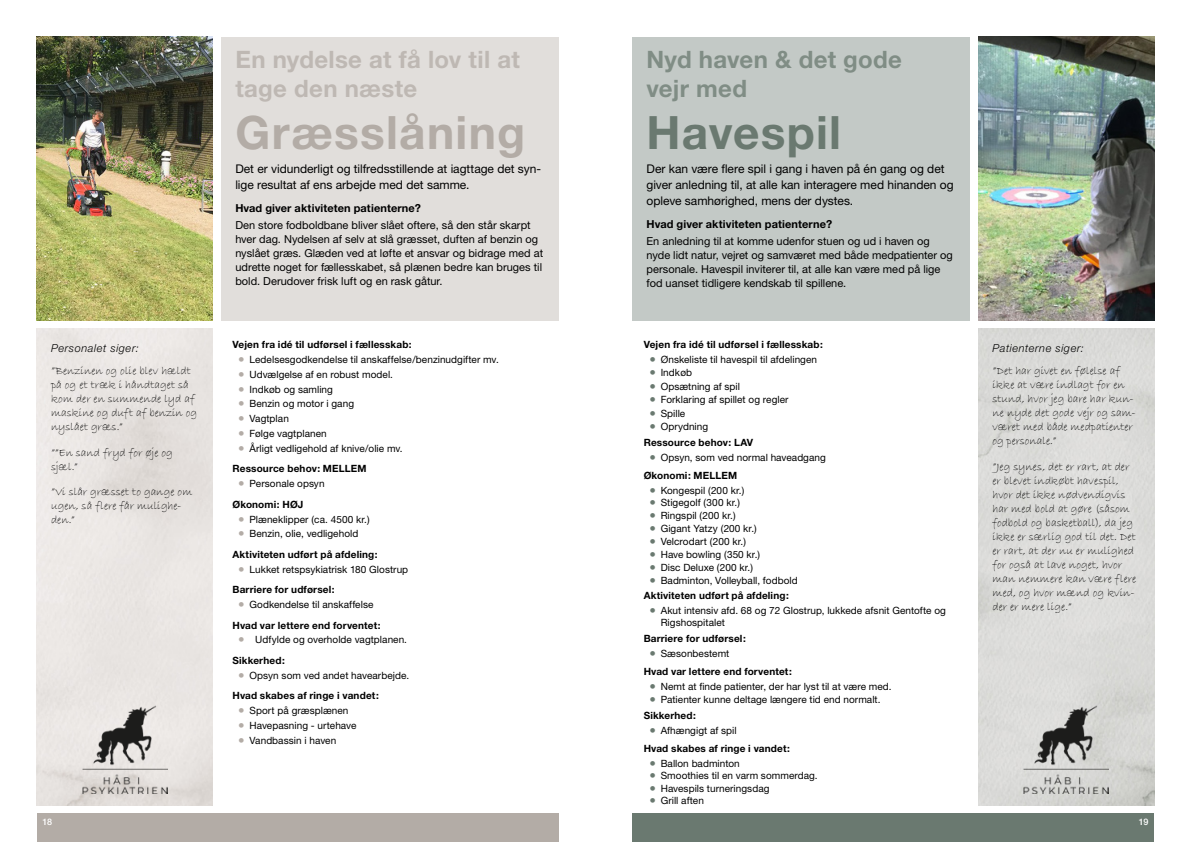
<style>
.page{position:relative;width:1191px;height:842px;background:#fff}
.page>*{position:absolute;margin:0;border:0;box-sizing:border-box;transform-origin:0 0}
.OVERSKRIFT_stor{font:700 46px "Helvetica Neue LT Std";letter-spacing:.03em;color:#b3aca6}
.OVERSKRIFT_stor-2{font:700 46px "Helvetica Neue LT Std";letter-spacing:.025em;color:#6a7970}
.Overskrift_lille{font:700 24px/28.8px "Helvetica Neue LT Std";letter-spacing:.01em;color:#beb8b3}
.Overskrift_lille-2{font:700 24px/28.8px "Helvetica Neue LT Std";letter-spacing:.01em;color:#808d85}
.Headliner{font:12px/16px "Helvetica Neue";letter-spacing:-.005em;color:#000}
.t1{font:11.6px/14px "Bradley Hand ITC";color:#000}
.Top_Afsnit{font:11px/14px "Helvetica Neue";color:#000}
.Top_Afsnit-2{font:700 11px "Helvetica Neue";letter-spacing:.01em;color:#000}
.t2{font:italic 300 11px "Helvetica Neue";letter-spacing:.05em;color:#000}
.Brød_m_indryk_-_prik{font:10px/12px "Helvetica Neue";letter-spacing:.005em;color:#000}
.Fed_brød{font:700 10px "Helvetica Neue";letter-spacing:.015em;color:#000}
.t3{font:500 9px "Helvetica Neue";color:#fff}
.s1{font-size:13px;color:#b3aca6}
.s2{font-size:13px;color:#6a7970}
</style>
<div class="page">
<div style="left:632px;top:37px;width:337px;height:283px;background:#c3c9c6"></div>
<div style="left:978px;top:329px;width:176px;height:476px;background:#dbdbd9"></div>
<div style="left:632px;top:814px;width:522px;height:28px;background:#6a7970"></div>
<img style="left:1023px;top:705px;width:85px;height:88px">
<div style="left:221px;top:37px;width:337px;height:283px;background:#e1dedb"></div>
<img style="left:37px;top:329px;width:176px;height:476px">
<div style="left:37px;top:814px;width:521px;height:28px;background:#b3aca6"></div>
<img style="left:82px;top:705px;width:85px;height:88px">
<img style="left:37px;top:37px;width:176px;height:283px">
<img style="left:978px;top:37px;width:176px;height:283px">
<p class="t2" style="left:51px;top:341px;width:89px">Personalet siger:</p>
<p class="t1" style="left:51px;top:364px;width:148px">”Benzinen og olie blev hældt på og et træk i håndtaget så kom der en summende lyd af maskine og duft af benzin og nyslået græs.”</p>
<p class="t1" style="left:51px;top:445px;width:123px">””En sand fryd for øje og sjæl.”</p>
<p class="t1" style="left:51px;top:485px;width:143px">”Vi slår græsset to gange om ugen, så flere får mulighe&shy;den.”</p>
<p class="Overskrift_lille" style="left:235px;top:45px;width:286px">En nydelse at få lov til at tage den næste</p>
<p class="OVERSKRIFT_stor" style="left:235px;top:104px;width:291px">Græsslåning</p>
<p class="Headliner" style="left:235px;top:161px;width:307px">Det er vidunderligt og tilfredsstillende at iagttage det syn&shy;lige resultat af ens arbejde med det samme.</p>
<p class="Top_Afsnit-2" style="left:235px;top:201px;width:187px">Hvad giver aktiviteten patienterne?</p>
<p class="Top_Afsnit" style="left:235px;top:218px;width:309px">Den store fodboldbane bliver slået oftere, så den står skarpt hver dag. Nydelsen af selv at slå græsset, duften af benzin og nyslået græs. Glæden ved at løfte et ansvar og bidrage med at udrette noget for fællesskabet, så plænen bedre kan bruges til bold. Derudover frisk luft og en rask gåtur.</p>
<p class="Fed_brød" style="left:232px;top:338px;width:181px">Vejen fra idé til udførsel i fællesskab:</p>
<p class="Brød_m_indryk_-_prik" style="left:238px;top:353px;width:262px"><span class="s1">•</span> Ledelsesgodkendelse til anskaffelse/benzinudgifter mv.</p>
<p class="Brød_m_indryk_-_prik" style="left:238px;top:368px;width:156px"><span class="s1">•</span> Udvælgelse af en robust model.</p>
<p class="Brød_m_indryk_-_prik" style="left:238px;top:383px;width:96px"><span class="s1">•</span> Indkøb og samling</p>
<p class="Brød_m_indryk_-_prik" style="left:238px;top:398px;width:117px"><span class="s1">•</span> Benzin og motor i gang</p>
<p class="Brød_m_indryk_-_prik" style="left:238px;top:412px;width:52px"><span class="s1">•</span> Vagtplan</p>
<p class="Brød_m_indryk_-_prik" style="left:238px;top:427px;width:90px"><span class="s1">•</span> Følge vagtplanen</p>
<p class="Brød_m_indryk_-_prik" style="left:238px;top:442px;width:166px"><span class="s1">•</span> Årligt vedligehold af knive/olie mv.</p>
<p class="Fed_brød" style="left:232px;top:463px;width:135px">Ressource behov: MELLEM</p>
<p class="Brød_m_indryk_-_prik" style="left:238px;top:477px;width:88px"><span class="s1">•</span> Personale opsyn</p>
<p class="Fed_brød" style="left:232px;top:498px;width:73px">Økonomi: HØJ</p>
<p class="Brød_m_indryk_-_prik" style="left:238px;top:513px;width:133px"><span class="s1">•</span> Plæneklipper (ca. 4500 kr.)</p>
<p class="Brød_m_indryk_-_prik" style="left:238px;top:528px;width:122px"><span class="s1">•</span> Benzin, olie, vedligehold</p>
<p class="Fed_brød" style="left:232px;top:548px;width:147px">Aktiviteten udført på afdeling:</p>
<p class="Brød_m_indryk_-_prik" style="left:238px;top:563px;width:171px"><span class="s1">•</span> Lukket retspsykiatrisk 180 Glostrup</p>
<p class="Fed_brød" style="left:232px;top:583px;width:104px">Barriere for udførsel:</p>
<p class="Brød_m_indryk_-_prik" style="left:238px;top:598px;width:137px"><span class="s1">•</span> Godkendelse til anskaffelse</p>
<p class="Fed_brød" style="left:232px;top:619px;width:150px">Hvad var lettere end forventet:</p>
<p class="Brød_m_indryk_-_prik" style="left:238px;top:634px;width:170px"><span class="s1">•</span> Udfylde og overholde vagtplanen.</p>
<p class="Fed_brød" style="left:232px;top:654px;width:54px">Sikkerhed:</p>
<p class="Brød_m_indryk_-_prik" style="left:238px;top:669px;width:172px"><span class="s1">•</span> Opsyn som ved andet havearbejde.</p>
<p class="Fed_brød" style="left:232px;top:689px;width:148px">Hvad skabes af ringe i vandet:</p>
<p class="Brød_m_indryk_-_prik" style="left:238px;top:704px;width:112px"><span class="s1">•</span> Sport på græsplænen</p>
<p class="Brød_m_indryk_-_prik" style="left:238px;top:719px;width:120px"><span class="s1">•</span> Havepasning - urtehave</p>
<p class="Brød_m_indryk_-_prik" style="left:238px;top:734px;width:100px"><span class="s1">•</span> Vandbassin i haven</p>
<p class="Overskrift_lille-2" style="left:646px;top:45px;width:257px">Nyd haven &amp; det gode vejr med</p>
<p class="OVERSKRIFT_stor-2" style="left:646px;top:104px;width:196px">Havespil</p>
<p class="Headliner" style="left:646px;top:161px;width:309px">Der kan være flere spil i gang i haven på én gang og det giver anledning til, at alle kan interagere med hinanden og opleve samhørighed, mens der dystes.</p>
<p class="Top_Afsnit-2" style="left:646px;top:217px;width:187px">Hvad giver aktiviteten patienterne?</p>
<p class="Top_Afsnit" style="left:646px;top:234px;width:308px">En anledning til at komme udenfor stuen og ud i haven og nyde lidt natur, vejret og samværet med både medpatienter og personale. Havespil inviterer til, at alle kan være med på lige fod uanset tidligere kendskab til spillene.</p>
<p class="Fed_brød" style="left:643px;top:338px;width:181px">Vejen fra idé til udførsel i fællesskab:</p>
<p class="Brød_m_indryk_-_prik" style="left:649px;top:353px;width:169px"><span class="s2">•</span> Ønskeliste til havespil til afdelingen</p>
<p class="Brød_m_indryk_-_prik" style="left:649px;top:367px;width:44px"><span class="s2">•</span> Indkøb</p>
<p class="Brød_m_indryk_-_prik" style="left:649px;top:380px;width:92px"><span class="s2">•</span> Opsætning af spil</p>
<p class="Brød_m_indryk_-_prik" style="left:649px;top:393px;width:141px"><span class="s2">•</span> Forklaring af spillet og regler</p>
<p class="Brød_m_indryk_-_prik" style="left:649px;top:407px;width:37px"><span class="s2">•</span> Spille</p>
<p class="Brød_m_indryk_-_prik" style="left:649px;top:420px;width:60px"><span class="s2">•</span> Oprydning</p>
<p class="Fed_brød" style="left:643px;top:436px;width:111px">Ressource behov: LAV</p>
<p class="Brød_m_indryk_-_prik" style="left:649px;top:451px;width:178px"><span class="s2">•</span> Opsyn, som ved normal haveadgang</p>
<p class="Fed_brød" style="left:643px;top:469px;width:95px">Økonomi: MELLEM</p>
<p class="Brød_m_indryk_-_prik" style="left:649px;top:484px;width:96px"><span class="s2">•</span> Kongespil (200 kr.)</p>
<p class="Brød_m_indryk_-_prik" style="left:649px;top:497px;width:92px"><span class="s2">•</span> Stigegolf (300 kr.)</p>
<p class="Brød_m_indryk_-_prik" style="left:649px;top:510px;width:88px"><span class="s2">•</span> Ringspil (200 kr.)</p>
<p class="Brød_m_indryk_-_prik" style="left:649px;top:522px;width:109px"><span class="s2">•</span> Gigant Yatzy (200 kr.)</p>
<p class="Brød_m_indryk_-_prik" style="left:649px;top:535px;width:98px"><span class="s2">•</span> Velcrodart (200 kr.)</p>
<p class="Brød_m_indryk_-_prik" style="left:649px;top:548px;width:112px"><span class="s2">•</span> Have bowling (350 kr.)</p>
<p class="Brød_m_indryk_-_prik" style="left:649px;top:561px;width:105px"><span class="s2">•</span> Disc Deluxe (200 kr.)</p>
<p class="Brød_m_indryk_-_prik" style="left:649px;top:574px;width:150px"><span class="s2">•</span> Badminton, Volleyball, fodbold</p>
<p class="Fed_brød" style="left:643px;top:589px;width:147px">Aktiviteten udført på afdeling:</p>
<p class="Brød_m_indryk_-_prik" style="left:660px;top:604px;width:287px;text-indent:-11px"><span class="s2">•</span> Akut intensiv afd. 68 og 72 Glostrup, lukkede afsnit Gentofte og<br>Rigshospitalet</p>
<p class="Fed_brød" style="left:643px;top:632px;width:104px">Barriere for udførsel:</p>
<p class="Brød_m_indryk_-_prik" style="left:649px;top:647px;width:82px"><span class="s2">•</span> Sæsonbestemt</p>
<p class="Fed_brød" style="left:643px;top:665px;width:150px">Hvad var lettere end forventet:</p>
<p class="Brød_m_indryk_-_prik" style="left:649px;top:680px;width:244px"><span class="s2">•</span> Nemt at finde patienter, der har lyst til at være med.</p>
<p class="Brød_m_indryk_-_prik" style="left:649px;top:693px;width:233px"><span class="s2">•</span> Patienter kunne deltage længere tid end normalt.</p>
<p class="Fed_brød" style="left:643px;top:709px;width:54px">Sikkerhed:</p>
<p class="Brød_m_indryk_-_prik" style="left:649px;top:724px;width:89px"><span class="s2">•</span> Afhængigt af spil</p>
<p class="Fed_brød" style="left:643px;top:742px;width:148px">Hvad skabes af ringe i vandet:</p>
<p class="Brød_m_indryk_-_prik" style="left:649px;top:757px;width:92px"><span class="s2">•</span> Ballon badminton</p>
<p class="Brød_m_indryk_-_prik" style="left:649px;top:769px;width:170px"><span class="s2">•</span> Smoothies til en varm sommerdag.</p>
<p class="Brød_m_indryk_-_prik" style="left:649px;top:782px;width:122px"><span class="s2">•</span> Havespils turneringsdag</p>
<p class="Brød_m_indryk_-_prik" style="left:649px;top:795px;width:56px"><span class="s2">•</span> Grill aften</p>
<p class="t2" style="left:992px;top:341px;width:93px">Patienterne siger:</p>
<p class="t1" style="left:992px;top:364px;width:145px">”Det har givet en følelse af ikke at være indlagt for en stund, hvor jeg bare har kun&shy;ne nyde det gode vejr og sam&shy;været med både medpatienter og personale.”</p>
<p class="t1" style="left:992px;top:459px;width:145px">”Jeg synes, det er rart, at der er blevet indkøbt havespil, hvor det ikke nødvendigvis har med bold at gøre (såsom fodbold og basketball), da jeg ikke er særlig god til det. Det er rart, at der nu er mulighed for også at lave noget, hvor man nemmere kan være flere med, og hvor mænd og kvin&shy;der er mere lige.”</p>
<p class="t3" style="left:43px;top:816px;width:11px">18</p>
<p class="t3" style="left:1138px;top:816px;width:11px">19</p>
</div>
